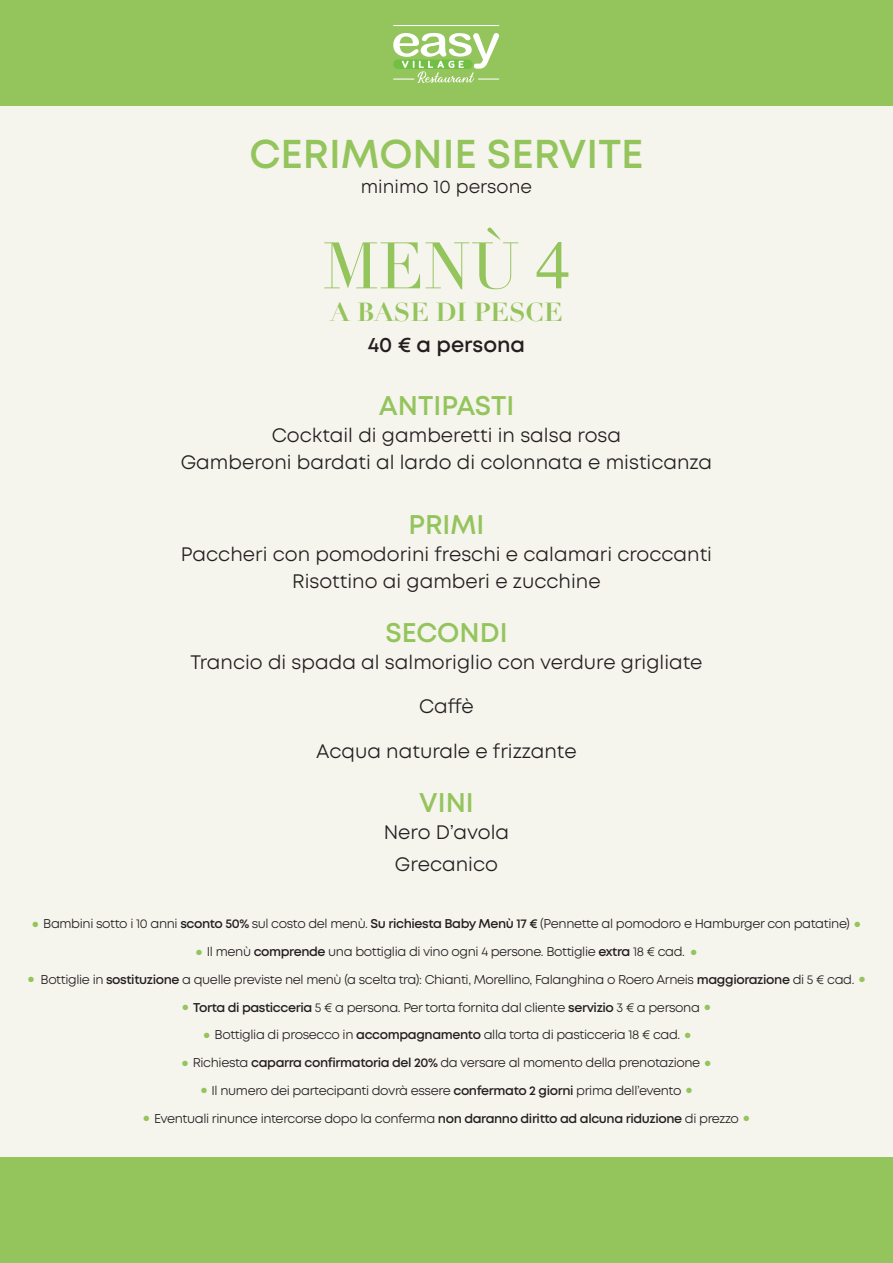
<style>
.page{position:relative;width:893px;height:1263px;background:#fff}
.page>*{position:absolute;margin:0;border:0;box-sizing:border-box;transform-origin:0 0}
.t1{font:64.5px "Didot";color:#94c45c}
.t2{font:600 40.2px "Mont";color:#94c45c}
.t3{font:600 27px "Mont";color:#94c45c}
.t4{font:700 25.5px "Didot";color:#94c45c}
.t5{font:600 21px "Mont";color:#231f20}
.t6{font:19.5px "Mont";color:#231f20}
.t7{font:18.3px "Mont";color:#231f20}
.t8{font:12.75px "Mont";letter-spacing:-.03em;color:#231f20}
.s1{font-family:"Times";font-size:69px}
.s2{color:#94c45c}
.s3{font-weight:600}
</style>
<div class="page">
<div style="left:0;top:1px;width:893px;height:1262px;background:#f5f4ed"></div>
<div style="left:0;top:0;width:893px;height:106px;background:#94c45c"></div>
<div style="left:0;top:1157px;width:893px;height:106px;background:#94c45c"></div>
<hr style="left:393px;top:25px;width:106px;height:1px;background:#fff">
<svg style="left:393px;top:33px;width:107px;height:50px"></svg>
<p class="t2" style="left:249px;top:128px;width:396px">CERIMONIE SERVITE</p>
<p class="t7" style="left:361px;top:175px;width:173px">minimo 10 persone</p>
<p class="t1" style="left:323px;top:227px;width:249px">MENÙ <span class="s1">4</span></p>
<p class="t4" style="left:331px;top:296px;width:233px">A BASE DI PESCE</p>
<p class="t5" style="left:368px;top:331px;width:159px">40 € a persona</p>
<p class="t3" style="left:379px;top:388px;width:137px">ANTIPASTI</p>
<p class="t6" style="left:272px;top:422px;width:351px">Cocktail di gamberetti in salsa rosa</p>
<p class="t6" style="left:181px;top:449px;width:533px">Gamberoni bardati al lardo di colonnata e misticanza</p>
<p class="t3" style="left:408px;top:507px;width:78px">PRIMI</p>
<p class="t6" style="left:181px;top:542px;width:533px">Paccheri con pomodorini freschi e calamari croccanti</p>
<p class="t6" style="left:292px;top:569px;width:310px">Risottino ai gamberi e zucchine</p>
<p class="t3" style="left:385px;top:615px;width:124px">SECONDI</p>
<p class="t6" style="left:190px;top:650px;width:514px">Trancio di spada al salmoriglio con verdure grigliate</p>
<p class="t6" style="left:419px;top:694px;width:56px">Caffè</p>
<p class="t6" style="left:316px;top:739px;width:262px">Acqua naturale e frizzante</p>
<p class="t3" style="left:419px;top:785px;width:56px">VINI</p>
<p class="t6" style="left:384px;top:820px;width:127px">Nero D’avola</p>
<p class="t6" style="left:395px;top:852px;width:104px">Grecanico</p>
<p class="t8" style="left:33px;top:916px;width:829px"><span class="s2">●</span> Bambini sotto i 10 anni <span class="s3">sconto 50%</span> sul costo del menù. <span class="s3">Su richiesta Baby Menù 17 €</span> (Pennette al pomodoro e Hamburger con patatine) <span class="s2">●</span></p>
<p class="t8" style="left:196px;top:943px;width:502px"><span class="s2">●</span> Il menù <span class="s3">comprende</span> una bottiglia di vino ogni 4 persone. Bottiglie <span class="s3">extra</span> 18 € cad. <span class="s2">●</span></p>
<p class="t8" style="left:28px;top:971px;width:838px"><span class="s2">●</span> Bottiglie in <span class="s3">sostituzione</span> a quelle previste nel menù (a scelta tra): Chianti, Morellino, Falanghina o Roero Arneis <span class="s3">maggiorazione</span> di 5 € cad. <span class="s2">●</span></p>
<p class="t8" style="left:183px;top:999px;width:529px"><span class="s2">●</span> <span class="s3">Torta di pasticceria</span> 5 € a persona. Per torta fornita dal cliente <span class="s3">servizio</span> 3 € a persona <span class="s2">●</span></p>
<p class="t8" style="left:204px;top:1027px;width:488px"><span class="s2">●</span> Bottiglia di prosecco in <span class="s3">accompagnamento</span> alla torta di pasticceria 18 € cad. <span class="s2">●</span></p>
<p class="t8" style="left:182px;top:1054px;width:530px"><span class="s2">●</span> Richiesta <span class="s3">caparra confirmatoria del 20%</span> da versare al momento della prenotazione <span class="s2">●</span></p>
<p class="t8" style="left:201px;top:1082px;width:492px"><span class="s2">●</span> Il numero dei partecipanti dovrà essere <span class="s3">confermato 2 giorni</span> prima dell’evento <span class="s2">●</span></p>
<p class="t8" style="left:143px;top:1110px;width:607px"><span class="s2">●</span> Eventuali rinunce intercorse dopo la conferma <span class="s3">non daranno diritto ad alcuna riduzione</span> di prezzo <span class="s2">●</span></p>
</div>
